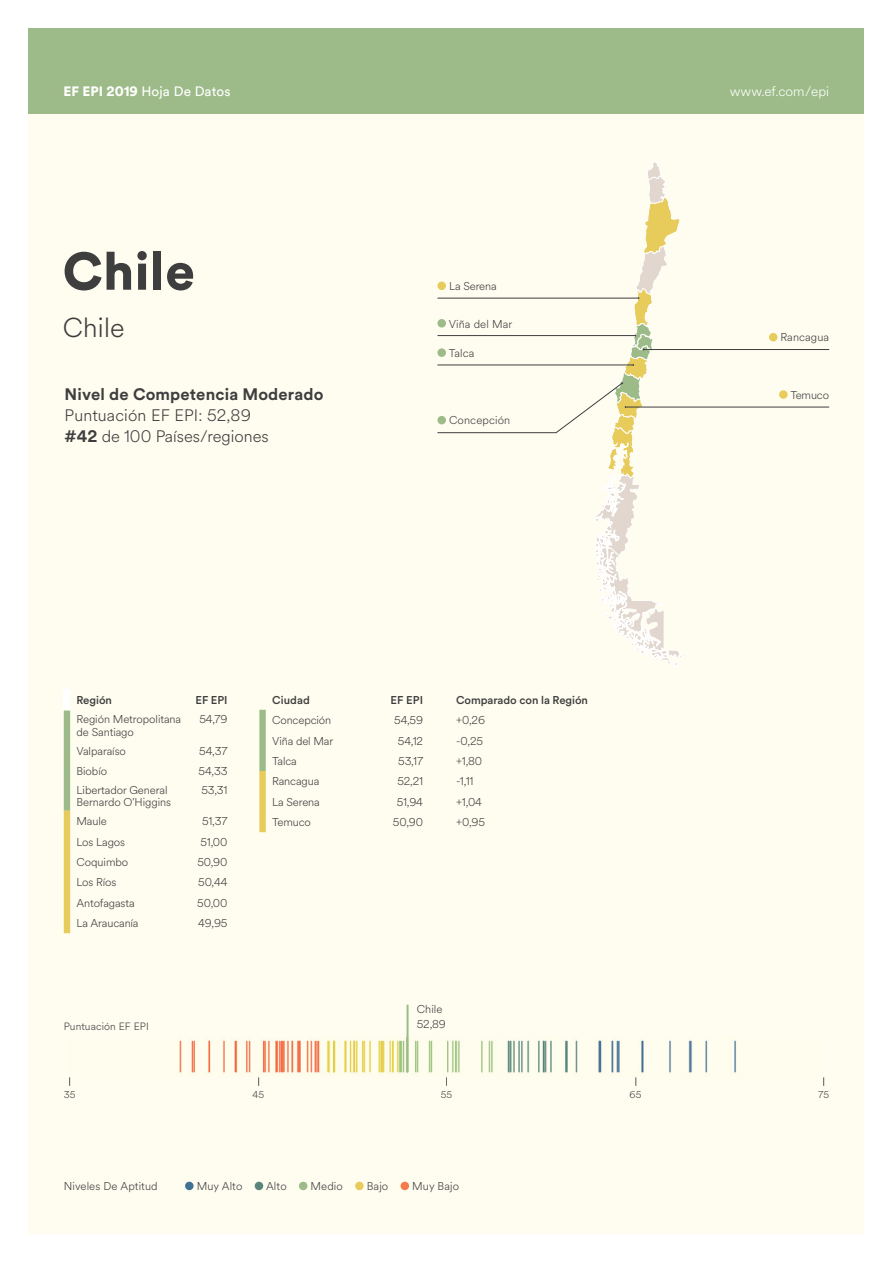
<style>
.page{position:relative;width:893px;height:1263px;background:#fff}
.page>*{position:absolute;margin:0;border:0;box-sizing:border-box;transform-origin:0 0}
.country_name{font:900 52.5px "EF Circular";letter-spacing:.01em;color:#3e3e3f}
.t1{font:300 27px "EF Circular";letter-spacing:.01em;color:#3e3e3f}
.country_info{font:300 16.5px "EF Circular";color:#3e3e3f}
.country_info-2{font:700 16.5px "EF Circular";letter-spacing:.01em;color:#3e3e3f}
.EF_EPI_2015{font:13.5px "EF Circular";letter-spacing:.01em;color:#fff}
.WEBSITE{font:300 13.5px "EF Circular";color:#fff}
.body{font:300 11.25px/12.8px "EF Circular";letter-spacing:-.01em;color:#3e3e3f}
.body-2{font:500 11.25px "EF Circular";letter-spacing:-.005em;color:#3e3e3f}
.cityname{font:300 11.25px "EF Circular";letter-spacing:.01em;color:#3e3e3f}
.body-3{font:300 11.25px "EF Circular";letter-spacing:.01em;color:#3e3e3f}
.footnote{font:300 11.25px "EF Circular";letter-spacing:.01em;color:#3e3e3f}
.cityname-2{font:300 11.25px "EF Circular";letter-spacing:-.01em;color:#3e3e3f}
.t2{font:300 10.5px "EF Circular";letter-spacing:.01em;color:#3e3e3f}
.t3{font:300 9.75px "EF Circular";letter-spacing:.01em;color:#3e3e3f}
.s1{font-weight:900}
.s2{font-weight:700}
</style>
<div class="page">
<div style="left:29px;top:28px;width:835px;height:1206px;background:#fffdf0"></div>
<svg style="left:259px;top:710px;width:7px;height:122px"></svg>
<div style="left:64px;top:689px;width:6px;height:21px;background:#fff"></div>
<svg style="left:64px;top:710px;width:6px;height:223px"></svg>
<div style="left:779px;top:390px;width:9px;height:9px;background:#e7cb5b;border-radius:50%"></div>
<div style="left:769px;top:333px;width:8px;height:8px;background:#e7cb5b;border-radius:50%"></div>
<hr style="left:625px;top:407px;width:204px;height:1px;background:#3e3e3f">
<hr style="left:644px;top:349px;width:185px;height:1px;background:#3e3e3f">
<svg style="left:437px;top:161px;width:249px;height:507px"></svg>
<div style="left:185px;top:1182px;width:9px;height:8px;background:#407294;border-radius:50%"></div>
<div style="left:255px;top:1182px;width:8px;height:8px;background:#5a857d;border-radius:50%"></div>
<div style="left:299px;top:1182px;width:8px;height:8px;background:#9dbb88;border-radius:50%"></div>
<div style="left:355px;top:1182px;width:9px;height:8px;background:#e7cb5b;border-radius:50%"></div>
<div style="left:401px;top:1182px;width:8px;height:8px;background:#f47b4b;border-radius:50%"></div>
<img style="left:179px;top:1038px;width:557px;height:37px">
<div style="left:29px;top:28px;width:835px;height:86px;background:#9dbb88"></div>
<hr style="left:406px;top:1005px;width:3px;height:67px;background:#9dbb88">
<p class="EF_EPI_2015" style="left:64px;top:83px;width:169px"><span class="s1">EF EPI 2019</span> Hoja De Datos</p>
<p class="WEBSITE" style="left:730px;top:83px;width:101px">www.ef.com/epi</p>
<p class="country_name" style="left:63px;top:235px;width:134px">Chile</p>
<p class="t1" style="left:63px;top:309px;width:64px">Chile</p>
<p class="country_info-2" style="left:65px;top:383px;width:260px">Nivel de Competencia Moderado</p>
<p class="country_info" style="left:65px;top:404px;width:188px">Puntuación EF EPI: 52,89</p>
<p class="country_info" style="left:65px;top:425px;width:206px"><span class="s2">#42</span> de 100 Países/regiones</p>
<p class="cityname-2" style="left:449px;top:279px;width:49px">La Serena</p>
<p class="cityname" style="left:449px;top:316px;width:65px">Viña del Mar</p>
<p class="cityname" style="left:449px;top:345px;width:27px">Talca</p>
<p class="cityname" style="left:449px;top:413px;width:63px">Concepción</p>
<p class="body-2" style="left:77px;top:692px;width:37px">Región</p>
<p class="body-2" style="left:196px;top:692px;width:33px">EF EPI</p>
<p class="body" style="left:77px;top:712px;width:106px">Región Metropolitana de Santiago</p>
<p class="body" style="left:199px;top:712px;width:30px">54,79</p>
<p class="body" style="left:77px;top:744px;width:51px">Valparaíso</p>
<p class="body" style="left:199px;top:744px;width:30px">54,37</p>
<p class="body" style="left:77px;top:764px;width:32px">Biobío</p>
<p class="body" style="left:199px;top:764px;width:30px">54,33</p>
<p class="body" style="left:77px;top:783px;width:96px">Libertador General<br>Bernardo O'Higgins</p>
<p class="body" style="left:201px;top:783px;width:27px">53,31</p>
<p class="body" style="left:77px;top:814px;width:32px">Maule</p>
<p class="body" style="left:202px;top:814px;width:27px">51,37</p>
<p class="body" style="left:77px;top:835px;width:50px">Los Lagos</p>
<p class="body" style="left:201px;top:835px;width:28px">51,00</p>
<p class="body" style="left:77px;top:855px;width:53px">Coquimbo</p>
<p class="body" style="left:197px;top:855px;width:32px">50,90</p>
<p class="body" style="left:77px;top:876px;width:41px">Los Ríos</p>
<p class="body" style="left:198px;top:876px;width:31px">50,44</p>
<p class="body" style="left:77px;top:896px;width:60px">Antofagasta</p>
<p class="body" style="left:197px;top:896px;width:32px">50,00</p>
<p class="body" style="left:77px;top:916px;width:64px">La Araucanía</p>
<p class="body" style="left:198px;top:916px;width:31px">49,95</p>
<p class="body-2" style="left:272px;top:692px;width:39px">Ciudad</p>
<p class="body-2" style="left:390px;top:692px;width:34px">EF EPI</p>
<p class="body" style="left:272px;top:713px;width:61px">Concepción</p>
<p class="body" style="left:394px;top:713px;width:30px">54,59</p>
<p class="body" style="left:272px;top:734px;width:62px">Viña del Mar</p>
<p class="body" style="left:398px;top:734px;width:27px">54,12</p>
<p class="body" style="left:272px;top:754px;width:26px">Talca</p>
<p class="body" style="left:398px;top:754px;width:26px">53,17</p>
<p class="body" style="left:272px;top:775px;width:49px">Rancagua</p>
<p class="body" style="left:397px;top:775px;width:27px">52,21</p>
<p class="body" style="left:272px;top:795px;width:49px">La Serena</p>
<p class="body" style="left:397px;top:795px;width:28px">51,94</p>
<p class="body" style="left:272px;top:815px;width:40px">Temuco</p>
<p class="body" style="left:393px;top:815px;width:32px">50,90</p>
<p class="body-2" style="left:456px;top:692px;width:133px">Comparado con la Región</p>
<p class="body" style="left:456px;top:713px;width:31px">+0,26</p>
<p class="body" style="left:456px;top:734px;width:29px">-0,25</p>
<p class="body" style="left:456px;top:754px;width:28px">+1,80</p>
<p class="body" style="left:456px;top:775px;width:19px">-1,11</p>
<p class="body" style="left:456px;top:795px;width:28px">+1,04</p>
<p class="body" style="left:456px;top:815px;width:31px">+0,95</p>
<p class="t2" style="left:64px;top:1019px;width:87px">Puntuación EF EPI</p>
<p class="footnote" style="left:417px;top:1002px;width:27px">Chile</p>
<p class="footnote" style="left:417px;top:1017px;width:31px">52,89</p>
<p class="cityname" style="left:780px;top:330px;width:50px">Rancagua</p>
<p class="cityname" style="left:790px;top:387px;width:40px">Temuco</p>
<p class="t3" style="left:64px;top:1088px;width:13px">35</p>
<p class="t3" style="left:252px;top:1088px;width:13px">45</p>
<p class="t3" style="left:441px;top:1088px;width:13px">55</p>
<p class="t3" style="left:629px;top:1088px;width:13px">65</p>
<p class="t3" style="left:818px;top:1088px;width:13px">75</p>
<p class="body-3" style="left:64px;top:1179px;width:95px">Niveles De Aptitud</p>
<p class="body" style="left:197px;top:1179px;width:47px">Muy Alto</p>
<p class="body" style="left:266px;top:1179px;width:22px">Alto</p>
<p class="body" style="left:311px;top:1179px;width:34px">Medio</p>
<p class="body" style="left:367px;top:1179px;width:23px">Bajo</p>
<p class="body" style="left:412px;top:1179px;width:48px">Muy Bajo</p>
</div>
